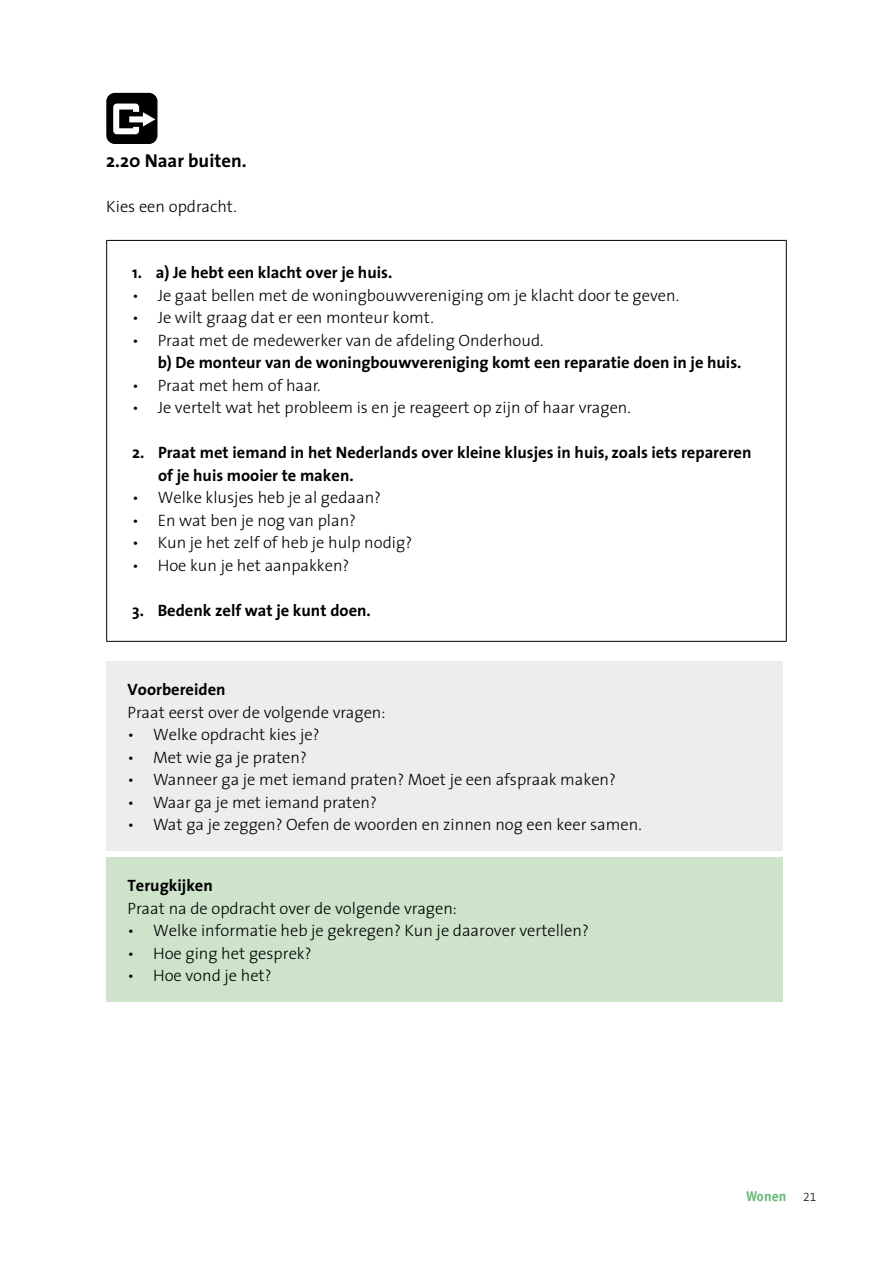
<style>
.page{position:relative;width:893px;height:1263px;background:#fff}
.page>*{position:absolute;margin:0;border:0;box-sizing:border-box;transform-origin:0 0}
.t1{font:700 18.75px "The Sans";color:#000}
.t2{font:300 16.5px "The Sans";color:#000}
.t3{font:700 16.5px/22.5px "The Sans";color:#000}
.t4{font:700 14.25px "Officina Sans Std";color:#6ab978}
.s1{font-family:"The Sans Light Expert";font-weight:400;font-size:12px;color:#000}
</style>
<div class="page">
<div style="left:106px;top:93px;width:51px;height:51px;background:#000;border-radius:9px"></div>
<svg style="left:113px;top:104px;width:42px;height:30px"></svg>
<hr style="left:106px;top:240px;width:681px;height:1px;background:#000">
<hr style="left:106px;top:241px;width:1px;height:400px;background:#000">
<hr style="left:786px;top:241px;width:1px;height:400px;background:#000">
<hr style="left:106px;top:641px;width:681px;height:1px;background:#000">
<div style="left:106px;top:661px;width:676px;height:190px;background:#ededed"></div>
<div style="left:106px;top:857px;width:676px;height:145px;background:#cde4cb"></div>
<p class="t1" style="left:106px;top:144px;width:142px">2.20 Naar buiten.</p>
<p class="t2" style="left:106px;top:192px;width:132px">Kies een opdracht.</p>
<p class="t3" style="left:132px;top:261px;width:262px">1. a) Je hebt een klacht over je huis.</p>
<p class="t2" style="left:132px;top:282px;width:548px">• Je gaat bellen met de woningbouwvereniging om je klacht door te geven.</p>
<p class="t2" style="left:132px;top:304px;width:303px">• Je wilt graag dat er een monteur komt.</p>
<p class="t2" style="left:132px;top:327px;width:413px">• Praat met de medewerker van de afdeling Onderhoud.</p>
<p class="t3" style="left:158px;top:351px;width:585px">b) De monteur van de woningbouwvereniging komt een reparatie doen in je huis.</p>
<p class="t2" style="left:132px;top:372px;width:190px">• Praat met hem of haar.</p>
<p class="t2" style="left:132px;top:394px;width:500px">• Je vertelt wat het probleem is en je reageert op zijn of haar vragen.</p>
<p class="t3" style="left:158px;top:441px;width:595px;text-indent:-26px">2. Praat met iemand in het Nederlands over kleine klusjes in huis, zoals iets repareren of je huis mooier te maken.</p>
<p class="t2" style="left:132px;top:484px;width:250px">• Welke klusjes heb je al gedaan?</p>
<p class="t2" style="left:132px;top:507px;width:225px">• En wat ben je nog van plan?</p>
<p class="t2" style="left:132px;top:529px;width:281px">• Kun je het zelf of heb je hulp nodig?</p>
<p class="t2" style="left:132px;top:552px;width:219px">• Hoe kun je het aanpakken?</p>
<p class="t3" style="left:132px;top:599px;width:240px">3. Bedenk zelf wat je kunt doen.</p>
<p class="t3" style="left:128px;top:678px;width:100px">Voorbereiden</p>
<p class="t2" style="left:128px;top:698px;width:259px">Praat eerst over de volgende vragen:</p>
<p class="t2" style="left:128px;top:721px;width:194px">• Welke opdracht kies je?</p>
<p class="t2" style="left:128px;top:743px;width:181px">• Met wie ga je praten?</p>
<p class="t2" style="left:128px;top:766px;width:490px">• Wanneer ga je met iemand praten? Moet je een afspraak maken?</p>
<p class="t2" style="left:128px;top:788px;width:251px">• Waar ga je met iemand praten?</p>
<p class="t2" style="left:128px;top:811px;width:516px">• Wat ga je zeggen? Oefen de woorden en zinnen nog een keer samen.</p>
<p class="t3" style="left:128px;top:874px;width:87px">Terugkijken</p>
<p class="t2" style="left:128px;top:894px;width:331px">Praat na de opdracht over de volgende vragen:</p>
<p class="t2" style="left:128px;top:917px;width:463px">• Welke informatie heb je gekregen? Kun je daarover vertellen?</p>
<p class="t2" style="left:128px;top:939px;width:186px">• Hoe ging het gesprek?</p>
<p class="t2" style="left:128px;top:962px;width:146px">• Hoe vond je het?</p>
<p class="t4" style="left:746px;top:1188px;width:72px">Wonen <span class="s1">21</span></p>
</div>
